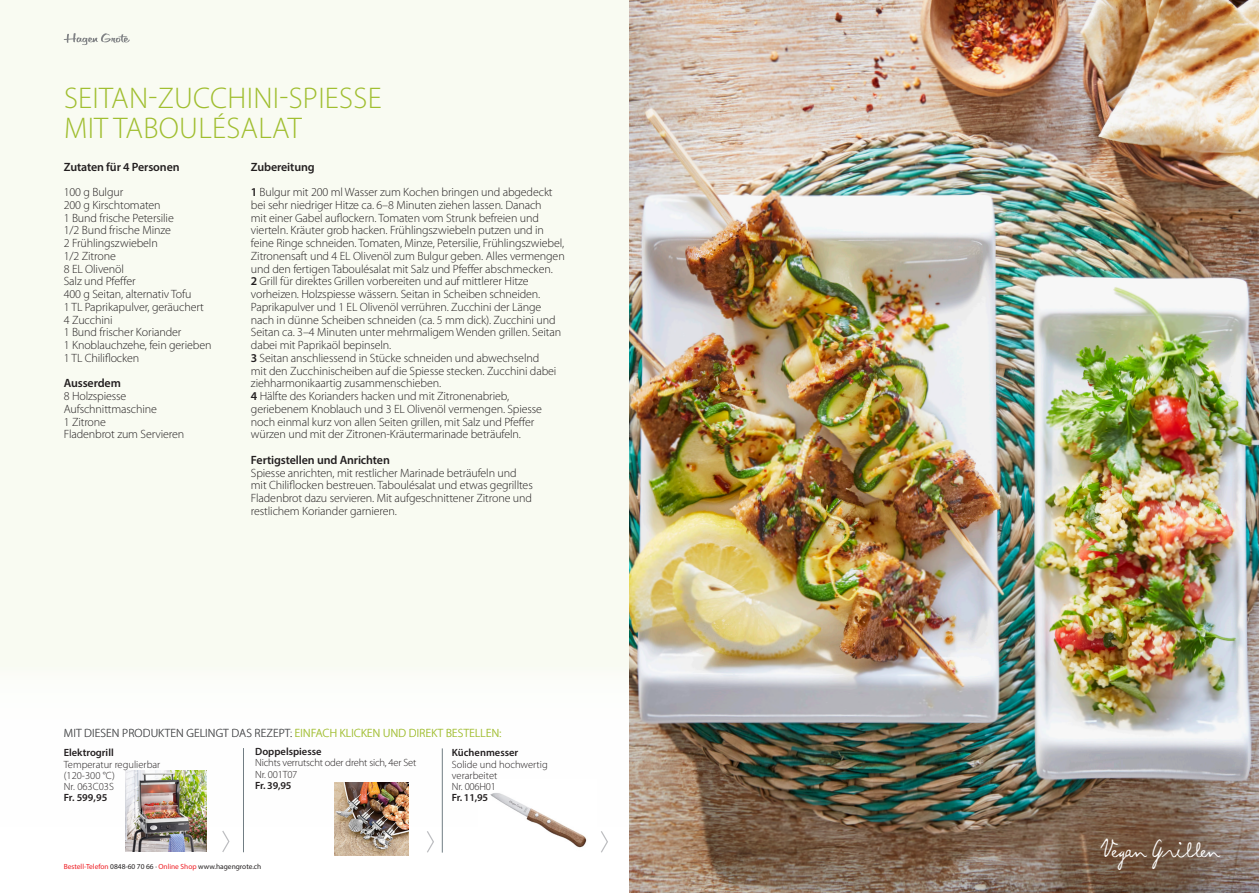
<style>
.page{position:relative;width:1259px;height:893px;background:#fff}
.page>*{position:absolute;margin:0;border:0;box-sizing:border-box;transform-origin:0 0}
.t1{font:300 30px/30px "Myriad Pro";letter-spacing:.01em;color:#a0be2f}
.t2{font:22.65px "Allan Handwriting";letter-spacing:-.01em;color:#fff}
.Copy{font:300 12px/12.8px "Myriad Pro";letter-spacing:-.01em;color:#231f20}
.t3{font:300 12px "Myriad Pro";letter-spacing:.01em;color:#57585a}
.Copy-2{font:600 12px "Myriad Pro";letter-spacing:-.01em;color:#231f20}
.t4{font:300 10.5px/11.2px "Myriad Pro";color:#231f20}
.t5{font:300 10.5px/11.2px "Myriad Pro";letter-spacing:-.02em;color:#231f20}
.t6{font:600 10.5px "Myriad Pro";color:#231f20}
.t7{font:7.35px "Myriad Pro";color:#231f20}
.s1{font-weight:600}
.s2{color:#a0be2f}
.s3{color:#ee1d23}
</style>
<div class="page">
<div style="left:0;top:0;width:887px;height:893px;background:#f9fbf2"></div>
<div style="left:0;top:663px;width:1259px;height:230px;background:#fff"></div>
<hr style="left:243px;top:748px;width:1px;height:104px;background:#717d83">
<svg style="left:222px;top:831px;width:8px;height:21px"></svg>
<hr style="left:442px;top:748px;width:1px;height:105px;background:#717d83">
<svg style="left:427px;top:831px;width:7px;height:22px"></svg>
<svg style="left:601px;top:831px;width:7px;height:22px"></svg>
<svg style="left:64px;top:33px;width:66px;height:12px"></svg>
<img style="left:629px;top:0;width:630px;height:893px">
<img style="left:125px;top:771px;width:81px;height:80px">
<img style="left:490px;top:793px;width:97px;height:55px">
<img style="left:335px;top:782px;width:73px;height:74px">
<p class="t1" style="left:64px;top:82px;width:319px">SEITAN-ZUCCHINI-SPIESSE<br>MIT TABOULÉSALAT</p>
<p class="Copy-2" style="left:251px;top:159px;width:65px">Zubereitung</p>
<p class="Copy" style="left:251px;top:186px;width:315px"><span class="s1">1</span> Bulgur mit 200 ml Wasser zum Kochen bringen und abgedeckt bei sehr niedriger Hitze ca. 6–8 Minuten ziehen lassen. Danach<br>mit einer Gabel auflockern. Tomaten vom Strunk befreien und vierteln. Kräuter grob hacken. Frühlingszwiebeln putzen und in feine Ringe schneiden. Tomaten, Minze, Petersilie, Frühlingszwiebel, Zitronensaft und 4 EL Olivenöl zum Bulgur geben. Alles vermengen und den fertigen Taboulésalat mit Salz und Pfeffer abschmecken.</p>
<p class="Copy" style="left:251px;top:275px;width:312px"><span class="s1">2</span> Grill für direktes Grillen vorbereiten und auf mittlerer Hitze vorheizen. Holzspiesse wässern. Seitan in Scheiben schneiden.<br>Paprikapulver und 1 EL Olivenöl verrühren. Zucchini der Länge nach in dünne Scheiben schneiden (ca. 5 mm dick). Zucchini und Seitan ca. 3–4 Minuten unter mehrmaligem Wenden grillen. Seitan dabei mit Paprikaöl bepinseln.<br><span class="s1">3</span> Seitan anschliessend in Stücke schneiden und abwechselnd<br>mit den Zucchinischeiben auf die Spiesse stecken. Zucchini dabei ziehharmonikaartig zusammenschieben.</p>
<p class="Copy" style="left:251px;top:390px;width:293px"><span class="s1">4</span> Hälfte des Korianders hacken und mit Zitronenabrieb, geriebenem Knoblauch und 3 EL Olivenöl vermengen. Spiesse noch einmal kurz von allen Seiten grillen, mit Salz und Pfeffer würzen und mit der Zitronen-Kräutermarinade beträufeln.</p>
<p class="Copy-2" style="left:251px;top:452px;width:140px">Fertigstellen und Anrichten</p>
<p class="Copy" style="left:251px;top:466px;width:283px">Spiesse anrichten, mit restlicher Marinade beträufeln und mit Chiliflocken bestreuen. Taboulésalat und etwas gegrilltes Fladenbrot dazu servieren. Mit aufgeschnittener Zitrone und restlichem Koriander garnieren.</p>
<p class="Copy-2" style="left:64px;top:159px;width:117px">Zutaten für 4 Personen</p>
<p class="Copy" style="left:64px;top:186px;width:61px">100 g Bulgur</p>
<p class="Copy" style="left:64px;top:198px;width:98px">200 g Kirschtomaten</p>
<p class="Copy" style="left:64px;top:211px;width:111px">1 Bund frische Petersilie</p>
<p class="Copy" style="left:64px;top:224px;width:109px">1/2 Bund frische Minze</p>
<p class="Copy" style="left:64px;top:237px;width:95px">2 Frühlingszwiebeln</p>
<p class="Copy" style="left:64px;top:249px;width:54px">1/2 Zitrone</p>
<p class="Copy" style="left:64px;top:262px;width:62px">8 EL Olivenöl</p>
<p class="Copy" style="left:64px;top:275px;width:73px">Salz und Pfeffer</p>
<p class="Copy" style="left:64px;top:288px;width:129px">400 g Seitan, alternativ Tofu</p>
<p class="Copy" style="left:64px;top:300px;width:142px">1 TL Paprikapulver, geräuchert</p>
<p class="Copy" style="left:64px;top:313px;width:50px">4 Zucchini</p>
<p class="Copy" style="left:64px;top:326px;width:119px">1 Bund frischer Koriander</p>
<p class="Copy" style="left:64px;top:339px;width:149px">1 Knoblauchzehe, fein gerieben</p>
<p class="Copy" style="left:64px;top:351px;width:77px">1 TL Chiliflocken</p>
<p class="Copy-2" style="left:64px;top:376px;width:59px">Ausserdem</p>
<p class="Copy" style="left:64px;top:390px;width:64px">8 Holzspiesse</p>
<p class="Copy" style="left:64px;top:402px;width:95px">Aufschnittmaschine</p>
<p class="Copy" style="left:64px;top:415px;width:44px">1 Zitrone</p>
<p class="Copy" style="left:64px;top:428px;width:122px">Fladenbrot zum Servieren</p>
<p class="t3" style="left:64px;top:726px;width:439px">MIT DIESEN PRODUKTEN GELINGT DAS REZEPT: <span class="s2">EINFACH KLICKEN UND DIREKT BESTELLEN:</span></p>
<p class="t3" style="left:290px;top:726px;width:4px">.</p>
<p class="t6" style="left:64px;top:746px;width:51px">Elektrogrill</p>
<p class="t4" style="left:64px;top:758px;width:98px">Temperatur regulierbar (120-300 °C)</p>
<p class="t4" style="left:64px;top:781px;width:52px">Nr. 063C03S</p>
<p class="t6" style="left:64px;top:791px;width:45px">Fr. 599,95</p>
<p class="t6" style="left:255px;top:745px;width:68px">Doppelspiesse</p>
<p class="t5" style="left:255px;top:757px;width:163px">Nichts verrutscht oder dreht sich, 4er Set<br>Nr. 001T07<br><span class="s1">Fr. 39,95</span></p>
<p class="t7" style="left:64px;top:862px;width:199px"><span class="s3">Bestell-Telefon</span> 0848-60 70 66 · <span class="s3">Online Shop</span> www.hagengrote.ch</p>
<p class="t4" style="left:452px;top:747px;width:97px"><span class="s1">Küchenmesser<br></span>Solide und hochwertig verarbeitet</p>
<p class="t5" style="left:452px;top:781px;width:45px">Nr. 006H01<br><span class="s1">Fr. 11,95</span></p>
<p class="t2" style="left:1101px;top:836px;width:120px">Vegan Grillen</p>
</div>
